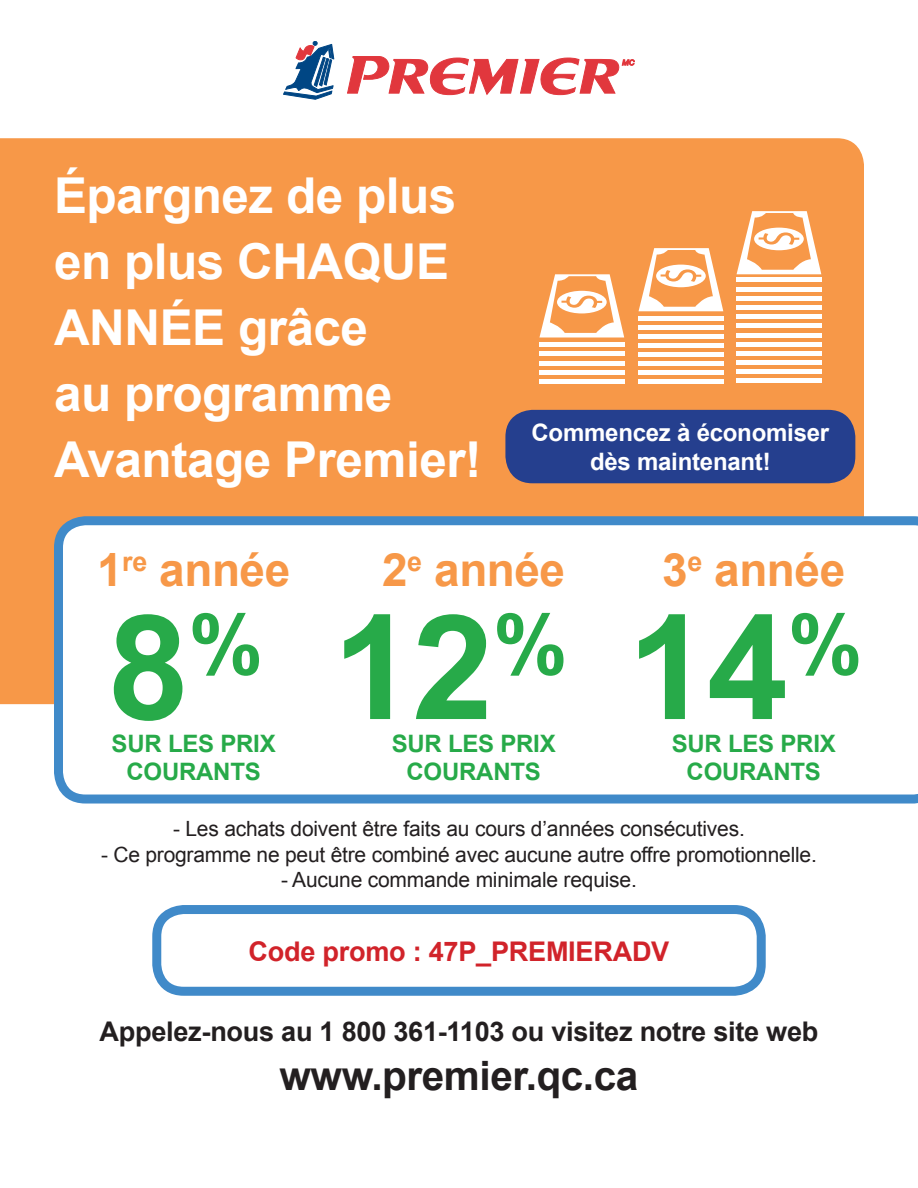
<style>
.page{position:relative;width:918px;height:1188px;background:#fff}
.page>*{position:absolute;margin:0;border:0;box-sizing:border-box;transform-origin:0 0}
.t1{font:700 145.8px "Arial";color:#27aa49}
.t2{font:700 83.1px "Arial";color:#27aa49}
.t3{font:700 49.5px/66px "Arial";letter-spacing:-.01em;color:#fff}
.t4{font:700 45.9px "Arial";letter-spacing:-.01em;color:#f79848}
.t5{font:700 40.5px "Arial";letter-spacing:-.01em;color:#231f20}
.t6{font:700 27.15px "Arial";letter-spacing:-.01em;color:#231f20}
.t7{font:700 27.15px "Arial";letter-spacing:-.01em;color:#d1232a}
.t8{font:700 24px/28.8px "Arial";letter-spacing:-.01em;color:#27aa49;text-align:center}
.t9{font:700 24px/29.5px "Arial";letter-spacing:-.01em;color:#fff;text-align:center}
.t10{font:21px "Arial";letter-spacing:-.01em;color:#231f20}
</style>
<div class="page">
<div style="left:0;top:138px;width:864px;height:566px;background:#f79848"></div>
<svg style="left:54px;top:516px;width:864px;height:288px"></svg>
<div style="left:152px;top:905px;width:614px;height:91px;border:9px solid #408ac9;border-radius:27px"></div>
<svg style="left:347px;top:56px;width:287px;height:39px"></svg>
<svg style="left:284px;top:41px;width:50px;height:58px"></svg>
<div style="left:505px;top:410px;width:350px;height:73px;background:#253f8e;border-radius:27px"></div>
<svg style="left:539px;top:274px;width:85px;height:64px"></svg>
<div style="left:539px;top:342px;width:86px;height:5px;background:#fff"></div>
<div style="left:539px;top:351px;width:86px;height:5px;background:#fff"></div>
<hr style="left:539px;top:361px;width:86px;height:4px;background:#fff">
<div style="left:539px;top:370px;width:86px;height:5px;background:#fff"></div>
<div style="left:539px;top:379px;width:86px;height:5px;background:#fff"></div>
<svg style="left:639px;top:248px;width:84px;height:63px"></svg>
<div style="left:638px;top:316px;width:86px;height:5px;background:#fff"></div>
<div style="left:638px;top:325px;width:86px;height:5px;background:#fff"></div>
<div style="left:638px;top:334px;width:86px;height:5px;background:#fff"></div>
<div style="left:638px;top:343px;width:86px;height:5px;background:#fff"></div>
<div style="left:638px;top:361px;width:86px;height:5px;background:#fff"></div>
<div style="left:638px;top:352px;width:86px;height:5px;background:#fff"></div>
<div style="left:638px;top:370px;width:86px;height:5px;background:#fff"></div>
<div style="left:638px;top:379px;width:86px;height:5px;background:#fff"></div>
<svg style="left:737px;top:211px;width:84px;height:63px"></svg>
<hr style="left:736px;top:278px;width:86px;height:4px;background:#fff">
<div style="left:736px;top:323px;width:86px;height:5px;background:#fff"></div>
<div style="left:736px;top:287px;width:86px;height:5px;background:#fff"></div>
<div style="left:736px;top:333px;width:86px;height:5px;background:#fff"></div>
<div style="left:736px;top:296px;width:86px;height:5px;background:#fff"></div>
<div style="left:736px;top:342px;width:86px;height:5px;background:#fff"></div>
<div style="left:736px;top:305px;width:86px;height:5px;background:#fff"></div>
<div style="left:736px;top:351px;width:86px;height:5px;background:#fff"></div>
<div style="left:736px;top:314px;width:86px;height:5px;background:#fff"></div>
<div style="left:736px;top:360px;width:86px;height:5px;background:#fff"></div>
<div style="left:736px;top:369px;width:86px;height:5px;background:#fff"></div>
<hr style="left:736px;top:379px;width:86px;height:4px;background:#fff">
<h3 class="t3" style="left:54px;top:165px;width:429px">Épargnez de plus en plus CHAQUE<br>ANNÉE grâce<br>au programme<br>Avantage Premier!</h3>
<p class="t9" style="left:532px;top:418px;width:300px">Commencez à économiser dès maintenant!</p>
<h3 class="t4" style="left:97px;top:540px;width:195px">1<sup>re</sup> année</h3>
<h3 class="t4" style="left:382px;top:540px;width:184px">2<sup>e</sup> année</h3>
<h3 class="t4" style="left:662px;top:540px;width:184px">3<sup>e</sup> année</h3>
<h2 class="t2" style="left:189px;top:589px;width:75px">%</h2>
<h2 class="t2" style="left:494px;top:589px;width:75px">%</h2>
<h2 class="t2" style="left:788px;top:589px;width:75px">%</h2>
<h1 class="t1" style="left:108px;top:572px;width:682px">8 12 14</h1>
<p class="t8" style="left:112px;top:730px;width:166px">sur les prix courants</p>
<p class="t8" style="left:392px;top:730px;width:166px">sur les prix courants</p>
<p class="t8" style="left:672px;top:730px;width:166px">sur les prix courants</p>
<p class="t10" style="left:173px;top:815px;width:573px">- Les achats doivent être faits au cours d’années consécutives.</p>
<p class="t10" style="left:101px;top:841px;width:717px">- Ce programme ne peut être combiné avec aucune autre offre promotionnelle.</p>
<p class="t10" style="left:281px;top:866px;width:357px">- Aucune commande minimale requise.</p>
<p class="t7" style="left:249px;top:934px;width:422px">Code promo : 47P_PREMIERADV</p>
<p class="t6" style="left:100px;top:1014px;width:720px">Appelez-nous au 1 800 361-1103 ou visitez notre site web</p>
<h3 class="t5" style="left:280px;top:1049px;width:360px">www.premier.qc.ca</h3>
</div>
